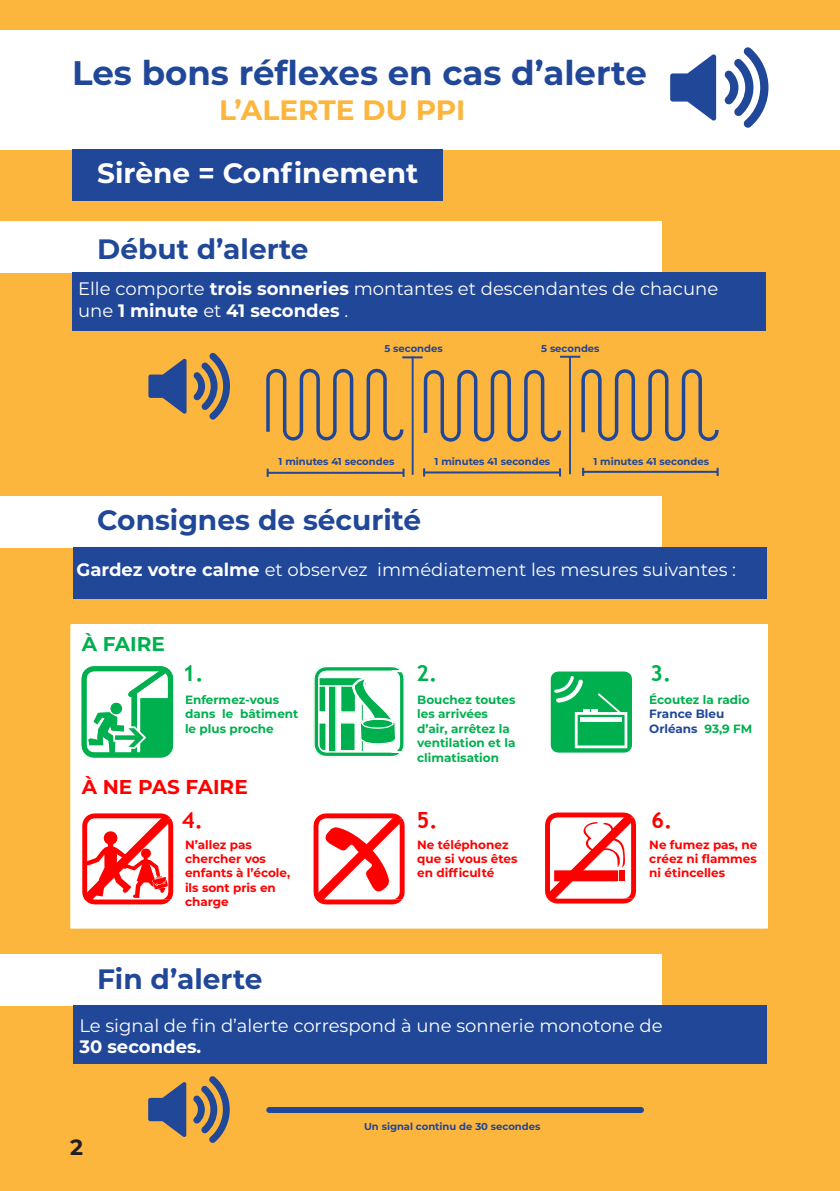
<style>
.page{position:relative;width:840px;height:1191px;background:#fff}
.page>*{position:absolute;margin:0;border:0;box-sizing:border-box;transform-origin:0 0}
.Corps_de_texte{font:700 34px "Montserrat";color:#204798}
.PPI_Alerte_sous_titre{font:700 28px "Montserrat";color:#204798}
.Question{font:700 28px "Montserrat";color:#fff}
.Question-2{font:700 28px "Montserrat";color:#fcb53d}
.t1{font:700 22.2px "Trebuchet MS";color:#00b04f}
.t2{font:700 22.2px "Trebuchet MS";color:#f00}
.Question-3{font:700 22px "Montserrat";color:#231f20}
.Question-4{font:700 20px "Montserrat";color:#f00}
.Question-5{font:700 20px "Montserrat";color:#00b04f}
.CORPS_DE_TEXTE__blanc{font:18px "Montserrat";color:#fff}
.CORPS_DE_TEXTE__blanc-2{font:700 18px "Montserrat";color:#fff}
.Question-6{font:700 12px/14.4px "Montserrat";color:#00b04f}
.Question-7{font:700 12px/14.4px "Montserrat";color:#f00}
.Question-8{font:700 10px "Montserrat";color:#204798}
.s1{font-weight:700}
.s2{font-weight:400}
.s3{color:#204798}
</style>
<div class="page">
<div style="left:0;top:0;width:839px;height:1191px;background:#fcb53d"></div>
<div style="left:0;top:30px;width:839px;height:119px;background:#fff"></div>
<svg style="left:724px;top:47px;width:44px;height:81px"></svg>
<svg style="left:670px;top:54px;width:45px;height:67px"></svg>
<div style="left:72px;top:150px;width:371px;height:51px;background:#204798"></div>
<div style="left:0;top:221px;width:661px;height:51px;background:#fff"></div>
<div style="left:72px;top:272px;width:693px;height:58px;background:#204798"></div>
<svg style="left:266px;top:369px;width:137px;height:72px"></svg>
<svg style="left:423px;top:370px;width:137px;height:72px"></svg>
<hr style="left:267px;top:472px;width:136px;height:2px;background:#204798">
<svg style="left:266px;top:468px;width:2px;height:9px"></svg>
<svg style="left:402px;top:468px;width:2px;height:9px"></svg>
<hr style="left:423px;top:471px;width:137px;height:2px;background:#204798">
<svg style="left:423px;top:468px;width:2px;height:8px"></svg>
<hr style="left:411px;top:356px;width:2px;height:119px;background:#204798">
<hr style="left:402px;top:356px;width:20px;height:2px;background:#204798">
<svg style="left:581px;top:369px;width:137px;height:72px"></svg>
<hr style="left:582px;top:471px;width:135px;height:2px;background:#204798">
<svg style="left:582px;top:468px;width:2px;height:8px"></svg>
<svg style="left:716px;top:468px;width:2px;height:8px"></svg>
<hr style="left:568px;top:356px;width:2px;height:118px;background:#204798">
<hr style="left:559px;top:356px;width:21px;height:2px;background:#204798">
<div style="left:71px;top:624px;width:696px;height:304px;background:#fff"></div>
<svg style="left:313px;top:666px;width:92px;height:238px"></svg>
<svg style="left:545px;top:812px;width:90px;height:91px"></svg>
<svg style="left:82px;top:813px;width:91px;height:91px"></svg>
<div style="left:0;top:496px;width:661px;height:51px;background:#fff"></div>
<div style="left:73px;top:547px;width:693px;height:51px;background:#204798"></div>
<div style="left:0;top:954px;width:661px;height:51px;background:#fff"></div>
<div style="left:73px;top:1005px;width:693px;height:58px;background:#204798"></div>
<svg style="left:550px;top:671px;width:82px;height:82px;background:#2dbd6e"></svg>
<svg style="left:193px;top:1076px;width:36px;height:67px"></svg>
<svg style="left:148px;top:1082px;width:38px;height:55px"></svg>
<div style="left:269px;top:1107px;width:371px;height:6px;background:#204798"></div>
<svg style="left:193px;top:353px;width:37px;height:66px"></svg>
<svg style="left:148px;top:358px;width:38px;height:56px"></svg>
<svg style="left:81px;top:666px;width:92px;height:91px"></svg>
<div style="left:111px;top:703px;width:11px;height:11px;background:#00b04f;border-radius:50%"></div>
<p class="Corps_de_texte" style="left:72px;top:48px;width:576px">Les bons réflexes en cas d’alerte</p>
<p class="Question-2" style="left:219px;top:89px;width:248px">L’ALERTE DU PPI</p>
<p class="Question" style="left:97px;top:153px;width:322px">Sirène = Confinement</p>
<p class="PPI_Alerte_sous_titre" style="left:97px;top:228px;width:213px">Début d’alerte</p>
<p class="CORPS_DE_TEXTE__blanc" style="left:78px;top:276px;width:641px">Elle comporte <span class="s1">trois sonneries</span> montantes et descendantes de chacune</p>
<p class="CORPS_DE_TEXTE__blanc-2" style="left:78px;top:297px;width:271px"><span class="s2">une</span> 1 minute <span class="s2">et</span> 41 secondes <span class="s2">.</span></p>
<p class="Question-8" style="left:384px;top:341px;width:60px">5 secondes</p>
<p class="Question-8" style="left:541px;top:341px;width:60px">5 secondes</p>
<p class="Question-8" style="left:278px;top:454px;width:117px">1 minutes 41 secondes</p>
<p class="Question-8" style="left:434px;top:454px;width:117px">1 minutes 41 secondes</p>
<p class="Question-8" style="left:593px;top:454px;width:117px">1 minutes 41 secondes</p>
<p class="PPI_Alerte_sous_titre" style="left:97px;top:500px;width:325px">Consignes de sécurité</p>
<p class="CORPS_DE_TEXTE__blanc" style="left:76px;top:557px;width:660px"><span class="s1">Gardez votre calme</span> et observez immédiatement les mesures suivantes :</p>
<p class="Question-5" style="left:82px;top:630px;width:85px">À FAIRE</p>
<p class="t1" style="left:182px;top:659px;width:23px">1.</p>
<p class="t1" style="left:416px;top:659px;width:23px">2.</p>
<p class="t1" style="left:649px;top:659px;width:23px">3.</p>
<p class="Question-6" style="left:185px;top:692px;width:115px">Enfermez-vous dans le bâtiment le plus proche</p>
<p class="Question-6" style="left:417px;top:692px;width:100px">Bouchez toutes les arrivées d’air, arrêtez la ventilation et la climatisation</p>
<p class="Question-6" style="left:649px;top:692px;width:105px">Écoutez la radio<br><span class="s3">France Bleu<br>Orléans</span> 93,9 FM</p>
<p class="Question-4" style="left:82px;top:772px;width:167px">À NE PAS FAIRE</p>
<p class="t2" style="left:182px;top:806px;width:23px">4.</p>
<p class="t2" style="left:416px;top:806px;width:23px">5.</p>
<p class="t2" style="left:650px;top:806px;width:23px">6.</p>
<p class="Question-7" style="left:185px;top:836px;width:107px">N’allez pas chercher vos enfants à l’école, ils sont pris en charge</p>
<p class="Question-7" style="left:417px;top:836px;width:102px">Ne téléphonez que si vous êtes en difficulté</p>
<p class="Question-7" style="left:649px;top:836px;width:110px;text-align:justify">Ne fumez pas, ne créez ni flammes ni étincelles</p>
<p class="PPI_Alerte_sous_titre" style="left:97px;top:959px;width:166px">Fin d’alerte</p>
<p class="CORPS_DE_TEXTE__blanc" style="left:79px;top:1013px;width:584px">Le signal de fin d’alerte correspond à une sonnerie monotone de</p>
<p class="CORPS_DE_TEXTE__blanc-2" style="left:79px;top:1034px;width:123px">30 secondes.</p>
<p class="Question-3" style="left:70px;top:1131px;width:14px">2</p>
<p class="Question-8" style="left:364px;top:1119px;width:178px">Un signal continu de 30 secondes</p>
</div>
